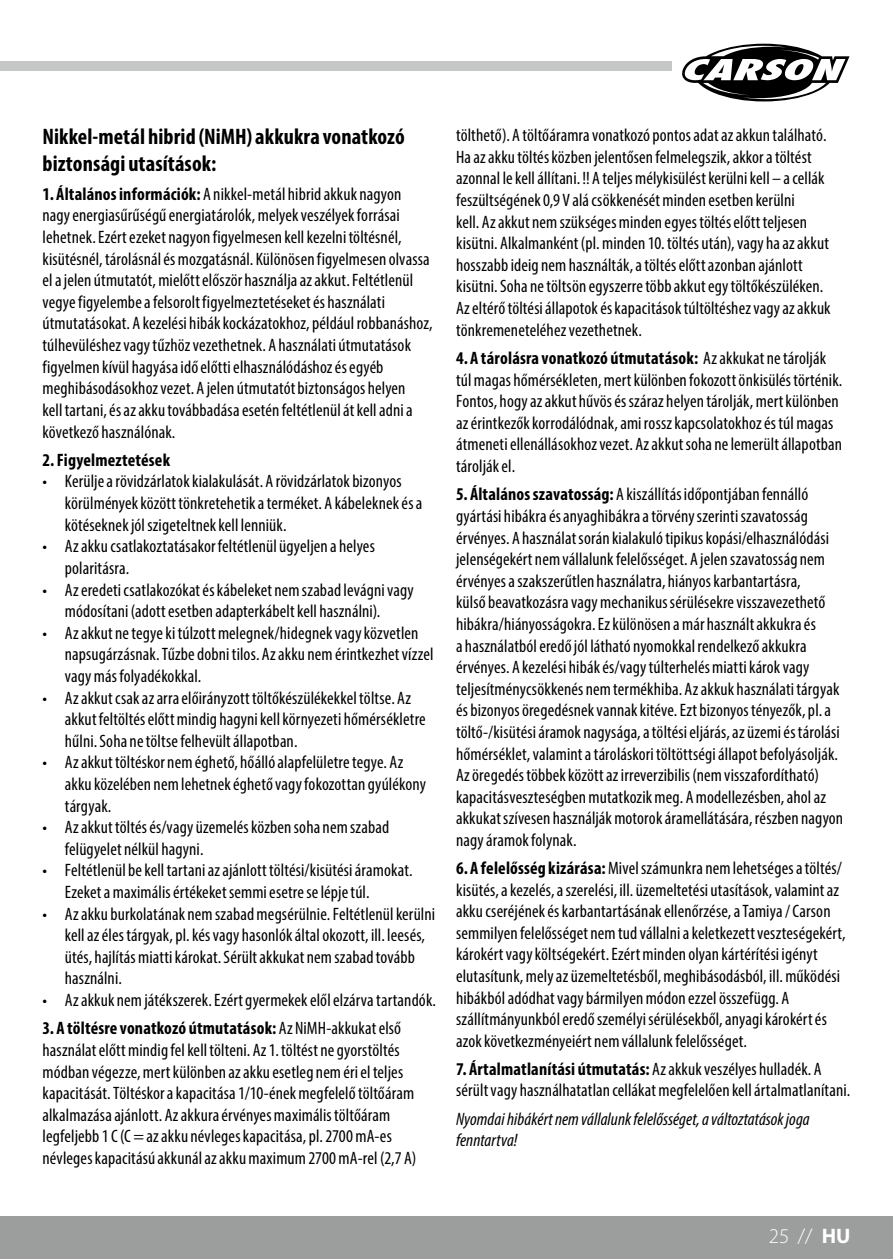
<style>
.page{position:relative;width:893px;height:1259px;background:#fff}
.page>*{position:absolute;margin:0;border:0;box-sizing:border-box;transform-origin:0 0}
.t1{font:700 condensed 22.5px/27px "Myriad Pro";letter-spacing:.005em;color:#000}
.t2{font:300 21px "Myriad Pro";color:#fff}
.t3{font:condensed 18px/21.6px "Myriad Pro";letter-spacing:.005em;color:#000}
.t4{font:italic condensed 18px/21.6px "Myriad Pro";letter-spacing:.005em;color:#000}
.t5{font:700 condensed 18px "Myriad Pro";letter-spacing:.01em;color:#000}
.s1{font-weight:700}
</style>
<div class="page">
<div style="left:0;top:1216px;width:893px;height:43px;background:#9c9d9d"></div>
<div style="left:0;top:61px;width:672px;height:9px;background:#c5c6c6"></div>
<svg style="left:682px;top:43px;width:168px;height:59px"></svg>
<p class="t1" style="left:43px;top:123px;width:364px">Nikkel-metál hibrid (NiMH) akkukra vonatkozó biztonsági utasítások:</p>
<p class="t3" style="left:43px;top:183px;width:392px"><span class="s1">1. Általános információk:</span> A nikkel-metál hibrid akkuk nagyon nagy energiasűrűségű energiatárolók, melyek veszélyek forrásai lehetnek. Ezért ezeket nagyon figyelmesen kell kezelni töltésnél, kisütésnél, tárolásnál és mozgatásnál. Különösen figyelmesen olvassa el a jelen útmutatót, mielőtt először használja az akkut. Feltétlenül vegye figyelembe a felsorolt figyelmeztetéseket és használati útmutatásokat. A kezelési hibák kockázatokhoz, például robbanáshoz, túlhevüléshez vagy tűzhöz vezethetnek. A használati útmutatások figyelmen kívül hagyása idő előtti elhasználódáshoz és egyéb meghibásodásokhoz vezet. A jelen útmutatót biztonságos helyen<br>kell tartani, és az akku továbbadása esetén feltétlenül át kell adni a következő használónak.</p>
<p class="t5" style="left:43px;top:448px;width:129px">2. Figyelmeztetések</p>
<p class="t3" style="left:65px;top:470px;width:359px;text-indent:-22px">• Kerülje a rövidzárlatok kialakulását. A rövidzárlatok bizonyos körülmények között tönkretehetik a terméket. A kábeleknek és a kötéseknek jól szigeteltnek kell lenniük.</p>
<p class="t3" style="left:65px;top:535px;width:312px;text-indent:-22px">• Az akku csatlakoztatásakor feltétlenül ügyeljen a helyes polaritásra.</p>
<p class="t3" style="left:65px;top:578px;width:350px;text-indent:-22px">• Az eredeti csatlakozókat és kábeleket nem szabad levágni vagy módosítani (adott esetben adapterkábelt kell használni).</p>
<p class="t3" style="left:65px;top:622px;width:370px;text-indent:-22px">• Az akkut ne tegye ki túlzott melegnek/hidegnek vagy közvetlen napsugárzásnak. Tűzbe dobni tilos. Az akku nem érintkezhet vízzel vagy más folyadékokkal.</p>
<p class="t3" style="left:65px;top:686px;width:362px;text-indent:-22px">• Az akkut csak az arra előirányzott töltőkészülékekkel töltse. Az akkut feltöltés előtt mindig hagyni kell környezeti hőmérsékletre hűlni. Soha ne töltse felhevült állapotban.</p>
<p class="t3" style="left:65px;top:751px;width:363px;text-indent:-22px">• Az akkut töltéskor nem éghető, hőálló alapfelületre tegye. Az akku közelében nem lehetnek éghető vagy fokozottan gyúlékony tárgyak.</p>
<p class="t3" style="left:65px;top:816px;width:326px;text-indent:-22px">• Az akkut töltés és/vagy üzemelés közben soha nem szabad felügyelet nélkül hagyni.</p>
<p class="t3" style="left:65px;top:859px;width:349px;text-indent:-22px">• Feltétlenül be kell tartani az ajánlott töltési/kisütési áramokat.<br>Ezeket a maximális értékeket semmi esetre se lépje túl.</p>
<p class="t3" style="left:65px;top:902px;width:372px;text-indent:-22px">• Az akku burkolatának nem szabad megsérülnie. Feltétlenül kerülni kell az éles tárgyak, pl. kés vagy hasonlók által okozott, ill. leesés, ütés, hajlítás miatti károkat. Sérült akkukat nem szabad tovább használni.</p>
<p class="t3" style="left:43px;top:989px;width:395px">• Az akkuk nem játékszerek. Ezért gyermekek elől elzárva tartandók.</p>
<p class="t3" style="left:43px;top:1017px;width:375px"><span class="s1">3. A töltésre vonatkozó útmutatások:</span> Az NiMH-akkukat első használat előtt mindig fel kell tölteni. Az 1. töltést ne gyorstöltés módban végezze, mert különben az akku esetleg nem éri el teljes kapacitását. Töltéskor a kapacitása 1/10-ének megfelelő töltőáram alkalmazása ajánlott. Az akkura érvényes maximális töltőáram legfeljebb 1 C (C = az akku névleges kapacitása, pl. 2700 mA-es névleges kapacitású akkunál az akku maximum 2700 mA-rel (2,7 A)</p>
<p class="t3" style="left:456px;top:124px;width:376px">tölthető). A töltőáramra vonatkozó pontos adat az akkun található.<br>Ha az akku töltés közben jelentősen felmelegszik, akkor a töltést azonnal le kell állítani. !! A teljes mélykisülést kerülni kell – a cellák feszültségének 0,9 V alá csökkenését minden esetben kerülni<br>kell. Az akkut nem szükséges minden egyes töltés előtt teljesen kisütni. Alkalmanként (pl. minden 10. töltés után), vagy ha az akkut hosszabb ideig nem használták, a töltés előtt azonban ajánlott kisütni. Soha ne töltsön egyszerre több akkut egy töltőkészüléken.<br>Az eltérő töltési állapotok és kapacitások túltöltéshez vagy az akkuk tönkremeneteléhez vezethetnek.</p>
<p class="t3" style="left:456px;top:347px;width:388px"><span class="s1">4. A tárolásra vonatkozó útmutatások:</span> Az akkukat ne tárolják túl magas hőmérsékleten, mert különben fokozott önkisülés történik.<br>Fontos, hogy az akkut hűvös és száraz helyen tárolják, mert különben az érintkezők korrodálódnak, ami rossz kapcsolatokhoz és túl magas átmeneti ellenállásokhoz vezet. Az akkut soha ne lemerült állapotban tárolják el.</p>
<p class="t3" style="left:456px;top:483px;width:389px"><span class="s1">5. Általános szavatosság:</span> A kiszállítás időpontjában fennálló gyártási hibákra és anyaghibákra a törvény szerinti szavatosság érvényes. A használat során kialakuló tipikus kopási/elhasználódási jelenségekért nem vállalunk felelősséget. A jelen szavatosság nem érvényes a szakszerűtlen használatra, hiányos karbantartásra,<br>külső beavatkozásra vagy mechanikus sérülésekre visszavezethető hibákra/hiányosságokra. Ez különösen a már használt akkukra és<br>a használatból eredő jól látható nyomokkal rendelkező akkukra érvényes. A kezelési hibák és/vagy túlterhelés miatti károk vagy teljesítménycsökkenés nem termékhiba. Az akkuk használati tárgyak és bizonyos öregedésnek vannak kitéve. Ezt bizonyos tényezők, pl. a töltő-/kisütési áramok nagysága, a töltési eljárás, az üzemi és tárolási hőmérséklet, valamint a tároláskori töltöttségi állapot befolyásolják.<br>Az öregedés többek között az irreverzibilis (nem visszafordítható) kapacitásveszteségben mutatkozik meg. A modellezésben, ahol az akkukat szívesen használják motorok áramellátására, részben nagyon nagy áramok folynak.</p>
<p class="t3" style="left:456px;top:857px;width:391px"><span class="s1">6. A felelősség kizárása:</span> Mivel számunkra nem lehetséges a töltés/ kisütés, a kezelés, a szerelési, ill. üzemeltetési utasítások, valamint az akku cseréjének és karbantartásának ellenőrzése, a Tamiya / Carson semmilyen felelősséget nem tud vállalni a keletkezett veszteségekért, károkért vagy költségekért. Ezért minden olyan kártérítési igényt elutasítunk, mely az üzemeltetésből, meghibásodásból, ill. működési hibákból adódhat vagy bármilyen módon ezzel összefügg. A szállítmányunkból eredő személyi sérülésekből, anyagi károkért és azok következményeiért nem vállalunk felelősséget.</p>
<p class="t3" style="left:456px;top:1058px;width:396px"><span class="s1">7. Ártalmatlanítási útmutatás:</span> Az akkuk veszélyes hulladék. A sérült vagy használhatatlan cellákat megfelelően kell ártalmatlanítani.</p>
<p class="t4" style="left:456px;top:1108px;width:355px">Nyomdai hibákért nem vállalunk felelősséget, a változtatások joga fenntartva!</p>
<p class="t2" style="left:769px;top:1223px;width:83px">25 // <span class="s1">HU</span></p>
</div>
